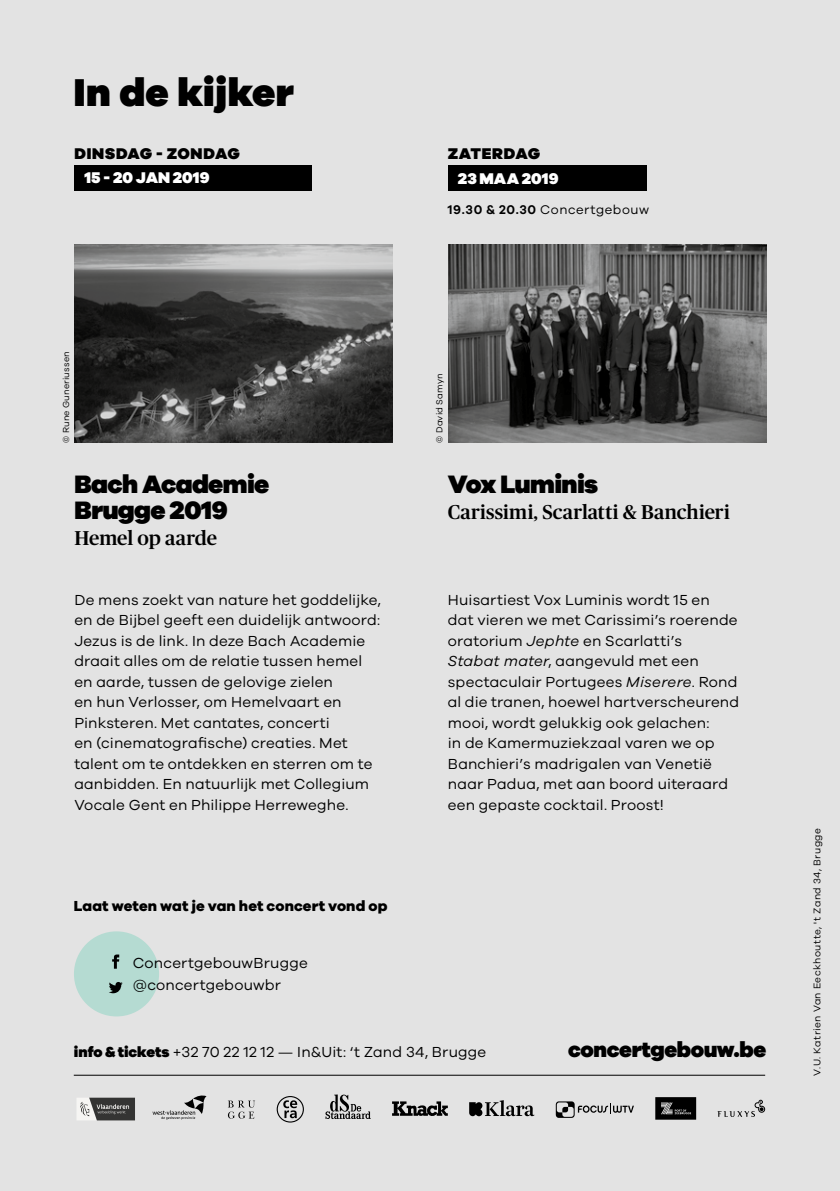
<style>
.page{position:relative;width:840px;height:1191px;background:#fff}
.page>*{position:absolute;margin:0;border:0;box-sizing:border-box;transform-origin:0 0}
.t1{font:900 40px "Galano Grotesque";letter-spacing:.005em;color:#000}
.t2{font:900 26px/26px "Galano Grotesque";letter-spacing:-.025em;color:#000}
.t3{font:900 22px "Galano Grotesque";letter-spacing:-.015em;color:#000}
.t4{font:500 20px "Publico";letter-spacing:.01em;color:#000}
.t5{font:900 16px "Galano Grotesque";letter-spacing:.03em;color:#000}
.t6{font:900 16px "Galano Grotesque";color:#fff}
.t7{font:15px/20.6px "Galano Grotesque";letter-spacing:.01em;color:#000}
.t8{font:800 15px "Galano Grotesque";letter-spacing:.01em;color:#000}
.t9{font:13px "Galano Grotesque";letter-spacing:.045em;color:#000}
.t10{font:10px "Galano Grotesque";letter-spacing:.045em;color:#000}
.t11{font:9px "Galano Grotesque";letter-spacing:.015em;color:#000}
.s1{font-weight:600}
.s2{font-style:italic}
.s3{font-weight:900}
</style>
<div class="page">
<div style="left:0;top:0;width:839px;height:1191px;background:#e3e3e3"></div>
<div style="left:74px;top:931px;width:85px;height:85px;background:#b5dbd2;border-radius:50%"></div>
<svg style="left:112px;top:954px;width:7px;height:14px"></svg>
<svg style="left:109px;top:982px;width:14px;height:11px"></svg>
<hr style="left:74px;top:1074px;width:690px;height:1px;background:#000">
<svg style="left:152px;top:1095px;width:54px;height:24px"></svg>
<svg style="left:228px;top:1100px;width:27px;height:18px"></svg>
<svg style="left:717px;top:1099px;width:47px;height:18px"></svg>
<svg style="left:655px;top:1097px;width:40px;height:22px"></svg>
<svg style="left:469px;top:1100px;width:65px;height:16px"></svg>
<svg style="left:392px;top:1101px;width:55px;height:15px"></svg>
<svg style="left:555px;top:1101px;width:78px;height:16px"></svg>
<svg style="left:325px;top:1094px;width:45px;height:25px"></svg>
<svg style="left:276px;top:1096px;width:28px;height:26px"></svg>
<svg style="left:77px;top:1097px;width:58px;height:23px"></svg>
<img style="left:448px;top:244px;width:317px;height:198px">
<div style="left:447px;top:166px;width:199px;height:25px;background:#000"></div>
<img style="left:75px;top:244px;width:317px;height:198px">
<div style="left:74px;top:165px;width:238px;height:26px;background:#000"></div>
<h1 class="t1" style="left:74px;top:67px;width:221px">In de kijker</h1>
<p class="t5" style="left:74px;top:143px;width:167px">DINSDAG - ZONDAG</p>
<p class="t6" style="left:84px;top:168px;width:127px">15 - 20 JAN 2019</p>
<p class="t5" style="left:447px;top:143px;width:94px">ZATERDAG</p>
<p class="t6" style="left:457px;top:168px;width:102px">23 MAA 2019</p>
<p class="t9" style="left:447px;top:202px;width:203px"><span class="s1">19.30 &amp; 20.30</span> Concertgebouw</p>
<p class="t11" style="left:61px;top:442px;width:93px;rotate:-90deg">© Rune Guneriussen</p>
<h2 class="t2" style="left:74px;top:470px;width:196px">Bach Academie<br>Brugge 2019</h2>
<h3 class="t4" style="left:74px;top:527px;width:144px">Hemel op aarde</h3>
<p class="t7" style="left:74px;top:589px;width:308px">De mens zoekt van nature het goddelijke, en de Bijbel geeft een duidelijk antwoord:<br>Jezus is de link. In deze Bach Academie draait alles om de relatie tussen hemel en aarde, tussen de gelovige zielen<br>en hun Verlosser, om Hemelvaart en Pinksteren. Met cantates, concerti<br>en (cinematografische) creaties. Met talent om te ontdekken en sterren om te aanbidden. En natuurlijk met Collegium Vocale Gent en Philippe Herreweghe.</p>
<p class="t8" style="left:74px;top:896px;width:315px">Laat weten wat je van het concert vond op</p>
<p class="t7" style="left:133px;top:951px;width:176px;line-height:22px">ConcertgebouwBrugge @concertgebouwbr</p>
<p class="t11" style="left:434px;top:442px;width:70px;rotate:-90deg">© David Samyn</p>
<h2 class="t2" style="left:447px;top:471px;width:152px">Vox Luminis</h2>
<h3 class="t4" style="left:447px;top:501px;width:283px">Carissimi, Scarlatti &amp; Banchieri</h3>
<p class="t7" style="left:447px;top:589px;width:293px">Huisartiest Vox Luminis wordt 15 en dat vieren we met Carissimi’s roerende oratorium <span class="s2">Jephte</span> en Scarlatti’s<br><span class="s2">Stabat mater</span>, aangevuld met een spectaculair Portugees <span class="s2">Miserere</span>. Rond al die tranen, hoewel hartverscheurend mooi, wordt gelukkig ook gelachen:<br>in de Kamermuziekzaal varen we op Banchieri’s madrigalen van Venetië naar Padua, met aan boord uiteraard een gepaste cocktail. Proost!</p>
<p class="t7" style="left:74px;top:1041px;width:413px"><span class="s3">info &amp; tickets</span> +32 70 22 12 12 — In&amp;Uit: ‘t Zand 34, Brugge</p>
<h3 class="t3" style="left:568px;top:1035px;width:199px">concertgebouw.be</h3>
<p class="t10" style="left:810px;top:1075px;width:249px;rotate:-90deg">V.U. Katrien Van Eeckhoutte, 't Zand 34, Brugge</p>
</div>
